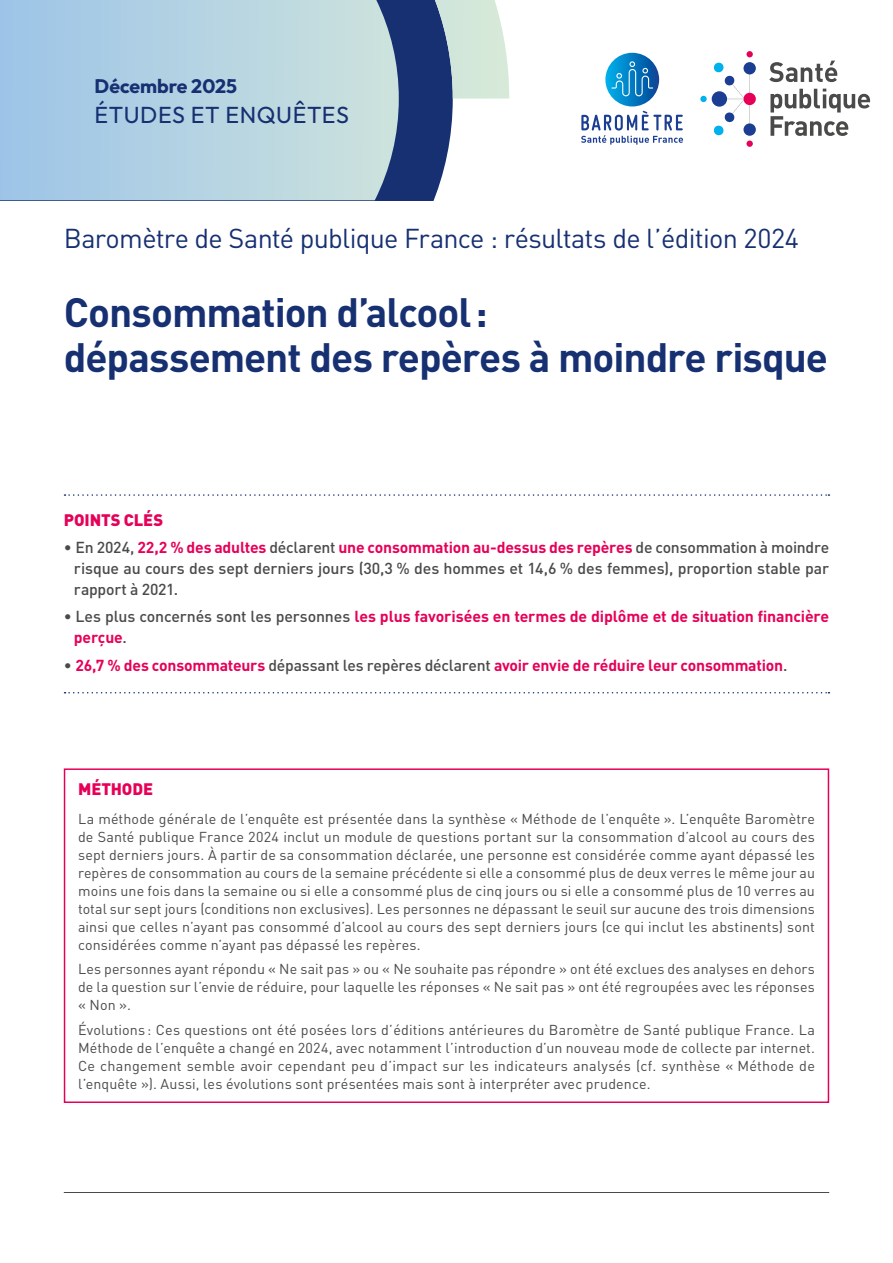
<style>
.page{position:relative;width:893px;height:1263px;background:#fff}
.page>*{position:absolute;margin:0;border:0;box-sizing:border-box;transform-origin:0 0}
.TITRE-1{font:700 40.5px/45px "DIN Pro";letter-spacing:-.025em;color:#163072}
.TITRE-2{font:27px "DIN Pro";letter-spacing:-.025em;color:#163072}
.P1-Etude{font:100 23.25px "Outfit";letter-spacing:.025em;color:#163072}
.P1-Date{font:100 19.5px "Outfit";color:#163072}
.Points_cles-Titre{font:900 16.5px "DIN Pro";letter-spacing:-.005em;color:#e60058}
.Encadré-Titre{font:900 16.5px "DIN Pro";letter-spacing:-.005em;color:#e60058}
.t1{font:500 15.75px/21px "DIN Pro";letter-spacing:-.01em;color:#4a4a49;text-align:justify}
.t2{font:700 15.75px/21px "DIN Pro";letter-spacing:-.01em;color:#e60058}
.Encadré-Texte{font:14.25px/18px "DIN Pro";letter-spacing:.01em;color:#4a4a49;text-align:justify}
.s1{font-weight:700;color:#e60058}
.s2{font-weight:500;color:#4a4a49}
</style>
<div class="page">
<hr style="left:64px;top:1192px;width:765px;height:1px;background:#4a4a49">
<svg style="left:65px;top:494px;width:764px;height:2px"></svg>
<svg style="left:65px;top:692px;width:764px;height:1px"></svg>
<div style="left:64px;top:768px;width:765px;height:335px;border:2px solid #e60058"></div>
<svg style="left:399px;top:0;width:54px;height:200px;fill:#163072"></svg>
<svg style="left:435px;top:0;width:74px;height:99px"></svg>
<svg style="left:0;top:0;width:399px;height:200px"></svg>
<div style="left:743px;top:123px;width:13px;height:13px;background:#1b3e92;border-radius:50%"></div>
<div style="left:743px;top:62px;width:13px;height:12px;background:#1b3e92;border-radius:50%"></div>
<div style="left:743px;top:93px;width:13px;height:12px;background:#e60058;border-radius:50%"></div>
<div style="left:700px;top:96px;width:7px;height:6px;background:#00b1eb;border-radius:50%"></div>
<svg style="left:713px;top:62px;width:37px;height:74px"></svg>
<div style="left:746px;top:141px;width:7px;height:6px;background:#e60058;border-radius:50%"></div>
<div style="left:746px;top:51px;width:7px;height:6px;background:#e60058;border-radius:50%"></div>
<svg style="left:769px;top:61px;width:68px;height:21px"></svg>
<svg style="left:770px;top:89px;width:100px;height:47px"></svg>
<svg style="left:605px;top:53px;width:54px;height:53px"></svg>
<svg style="left:611px;top:61px;width:42px;height:35px"></svg>
<svg style="left:581px;top:111px;width:102px;height:34px"></svg>
<p class="P1-Date" style="left:95px;top:75px;width:144px">Décembre 2025</p>
<p class="P1-Etude" style="left:95px;top:101px;width:256px">ÉTUDES ET ENQUÊTES</p>
<p class="TITRE-2" style="left:64px;top:217px;width:736px">Baromètre de Santé publique France : résultats de l’édition 2024</p>
<p class="TITRE-1" style="left:64px;top:288px;width:766px">Consommation d’alcool:<br>dépassement des repères à moindre risque</p>
<p class="Points_cles-Titre" style="left:64px;top:508px;width:101px">POINTS CLÉS</p>
<p class="t1" style="left:74px;top:535px;width:757px;text-indent:-10px">• En 2024, <span class="s1">22,2 % des adultes</span> déclarent <span class="s1">une consommation au-dessus des repères</span> de consommation à moindre risque au cours des sept derniers jours (30,3 % des hommes et 14,6 % des femmes), proportion stable par rapport à 2021.</p>
<p class="t2" style="left:74px;top:605px;width:757px;text-indent:-10px"><span class="s2">• Les plus concernés sont les personnes</span> les plus favorisées en termes de diplôme et de situation financière perçue<span class="s2">.</span></p>
<p class="t2" style="left:64px;top:654px;width:725px"><span class="s2">•</span> 26,7 % des consommateurs <span class="s2">dépassant les repères déclarent</span> avoir envie de réduire leur consommation<span class="s2">.</span></p>
<p class="Encadré-Titre" style="left:78px;top:778px;width:76px">MÉTHODE</p>
<p class="Encadré-Texte" style="left:78px;top:808px;width:738px">La méthode générale de l’enquête est présentée dans la synthèse « Méthode de l’enquête ». L’enquête Baromètre de Santé publique France 2024 inclut un module de questions portant sur la consommation d’alcool au cours des sept derniers jours. À partir de sa consommation déclarée, une personne est considérée comme ayant dépassé les repères de consommation au cours de la semaine précédente si elle a consommé plus de deux verres le même jour au moins une fois dans la semaine ou si elle a consommé plus de cinq jours ou si elle a consommé plus de 10 verres au total sur sept jours (conditions non exclusives). Les personnes ne dépassant le seuil sur aucune des trois dimensions ainsi que celles n’ayant pas consommé d’alcool au cours des sept derniers jours (ce qui inclut les abstinents) sont considérées comme n’ayant pas dépassé les repères.</p>
<p class="Encadré-Texte" style="left:78px;top:959px;width:738px">Les personnes ayant répondu « Ne sait pas » ou « Ne souhaite pas répondre » ont été exclues des analyses en dehors de la question sur l’envie de réduire, pour laquelle les réponses « Ne sait pas » ont été regroupées avec les réponses « Non ».</p>
<p class="Encadré-Texte" style="left:78px;top:1019px;width:738px">Évolutions : Ces questions ont été posées lors d’éditions antérieures du Baromètre de Santé publique France. La Méthode de l’enquête a changé en 2024, avec notamment l’introduction d’un nouveau mode de collecte par internet.<br>Ce changement semble avoir cependant peu d’impact sur les indicateurs analysés (cf. synthèse « Méthode de l’enquête »). Aussi, les évolutions sont présentées mais sont à interpréter avec prudence.</p>
</div>
